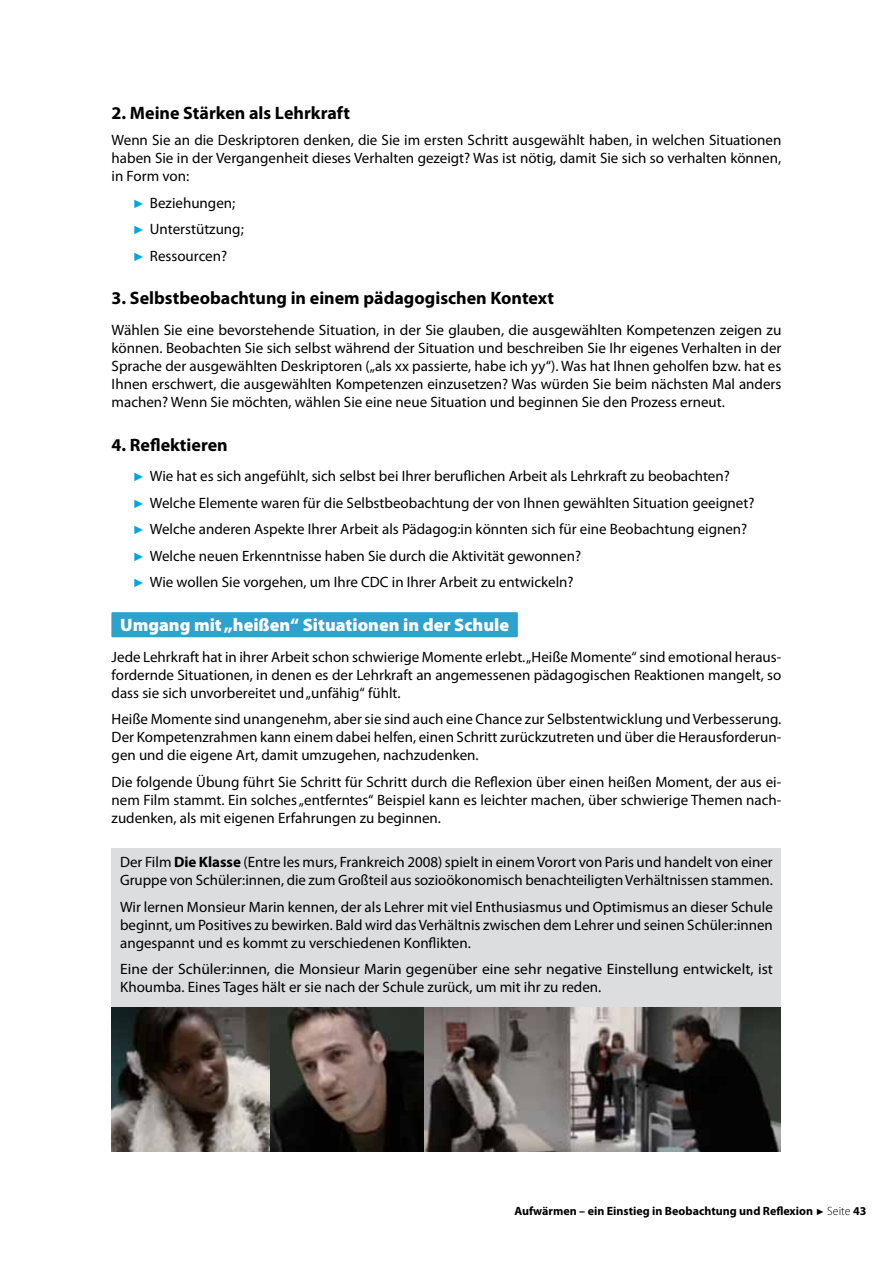
<style>
.page{position:relative;width:893px;height:1263px;background:#fff}
.page>*{position:absolute;margin:0;border:0;box-sizing:border-box;transform-origin:0 0}
.t1{font:700 18px "Myriad Pro";color:#000}
.t2{font:900 18px "Myriad Pro";color:#fff}
.t3{font:15px/18px "Myriad Pro";color:#000;text-align:justify}
.t4{font:700 12px "Myriad Pro";color:#000}
.s1{font-family:"Arial";font-size:12px;color:#00a5e4}
.s2{font-weight:700}
.s3{font-family:"Arial";font-weight:400;font-size:9px}
.s4{font-weight:300}
</style>
<div class="page">
<div style="left:112px;top:849px;width:669px;height:163px;background:#dcddde"></div>
<div style="left:112px;top:613px;width:406px;height:24px;background:#2da2cc"></div>
<div style="left:112px;top:612px;width:406px;height:24px;background:#2da2cc"></div>
<img style="left:112px;top:1007px;width:668px;height:145px">
<p class="t1" style="left:112px;top:103px;width:240px">2. Meine Stärken als Lehrkraft</p>
<p class="t3" style="left:112px;top:131px;width:671px">Wenn Sie an die Deskriptoren denken, die Sie im ersten Schritt ausgewählt haben, in welchen Situationen haben Sie in der Vergangenheit dieses Verhalten gezeigt? Was ist nötig, damit Sie sich so verhalten können, in Form von:</p>
<p class="t3" style="left:133px;top:189px;width:112px;line-height:26.5px;text-align:left"><span class="s1">►</span> Beziehungen; <span class="s1">►</span> Unterstützung; <span class="s1">►</span> Ressourcen?</p>
<p class="t1" style="left:112px;top:288px;width:444px">3. Selbstbeobachtung in einem pädagogischen Kontext</p>
<p class="t3" style="left:112px;top:321px;width:671px">Wählen Sie eine bevorstehende Situation, in der Sie glauben, die ausgewählten Kompetenzen zeigen zu können. Beobachten Sie sich selbst während der Situation und beschreiben Sie Ihr eigenes Verhalten in der Sprache der ausgewählten Deskriptoren („als xx passierte, habe ich yy“). Was hat Ihnen geholfen bzw. hat es Ihnen erschwert, die ausgewählten Kompetenzen einzusetzen? Was würden Sie beim nächsten Mal anders machen? Wenn Sie möchten, wählen Sie eine neue Situation und beginnen Sie den Prozess erneut.</p>
<p class="t1" style="left:112px;top:434px;width:118px">4. Reflektieren</p>
<p class="t3" style="left:133px;top:463px;width:623px;line-height:26.5px;text-align:left"><span class="s1">►</span> Wie hat es sich angefühlt, sich selbst bei Ihrer beruflichen Arbeit als Lehrkraft zu beobachten?<br><span class="s1">►</span> Welche Elemente waren für die Selbstbeobachtung der von Ihnen gewählten Situation geeignet? <span class="s1">►</span> Welche anderen Aspekte Ihrer Arbeit als Pädagog:in könnten sich für eine Beobachtung eignen? <span class="s1">►</span> Welche neuen Erkenntnisse haben Sie durch die Aktivität gewonnen?<br><span class="s1">►</span> Wie wollen Sie vorgehen, um Ihre CDC in Ihrer Arbeit zu entwickeln?</p>
<p class="t2" style="left:120px;top:615px;width:390px">Umgang mit „heißen“ Situationen in der Schule</p>
<p class="t3" style="left:112px;top:647px;width:671px">Jede Lehrkraft hat in ihrer Arbeit schon schwierige Momente erlebt. „Heiße Momente“ sind emotional heraus&shy;fordernde Situationen, in denen es der Lehrkraft an angemessenen pädagogischen Reaktionen mangelt, so dass sie sich unvorbereitet und „unfähig“ fühlt.</p>
<p class="t3" style="left:112px;top:710px;width:671px">Heiße Momente sind unangenehm, aber sie sind auch eine Chance zur Selbstentwicklung und Verbesserung.<br>Der Kompetenzrahmen kann einem dabei helfen, einen Schritt zurückzutreten und über die Herausforderun&shy;gen und die eigene Art, damit umzugehen, nachzudenken.</p>
<p class="t3" style="left:112px;top:772px;width:671px">Die folgende Übung führt Sie Schritt für Schritt durch die Reflexion über einen heißen Moment, der aus ei&shy;nem Film stammt. Ein solches „entferntes“ Beispiel kann es leichter machen, über schwierige Themen nach&shy;zudenken, als mit eigenen Erfahrungen zu beginnen.</p>
<p class="t3" style="left:120px;top:853px;width:654px">Der Film <span class="s2">Die Klasse</span> (Entre les murs, Frankreich 2008) spielt in einem Vorort von Paris und handelt von einer<br>Gruppe von Schüler:innen, die zum Großteil aus sozioökonomisch benachteiligten Verhältnissen stammen.</p>
<p class="t3" style="left:120px;top:897px;width:654px">Wir lernen Monsieur Marin kennen, der als Lehrer mit viel Enthusiasmus und Optimismus an dieser Schule beginnt, um Positives zu bewirken. Bald wird das Verhältnis zwischen dem Lehrer und seinen Schüler:innen angespannt und es kommt zu verschiedenen Konflikten.</p>
<p class="t3" style="left:120px;top:960px;width:654px">Eine der Schüler:innen, die Monsieur Marin gegenüber eine sehr negative Einstellung entwickelt, ist<br>Khoumba. Eines Tages hält er sie nach der Schule zurück, um mit ihr zu reden.</p>
<p class="t4" style="left:514px;top:1204px;width:353px">Aufwärmen – ein Einstieg in Beobachtung und Reflexion <span class="s3">►</span> <span class="s4">Seite</span> 43</p>
</div>
